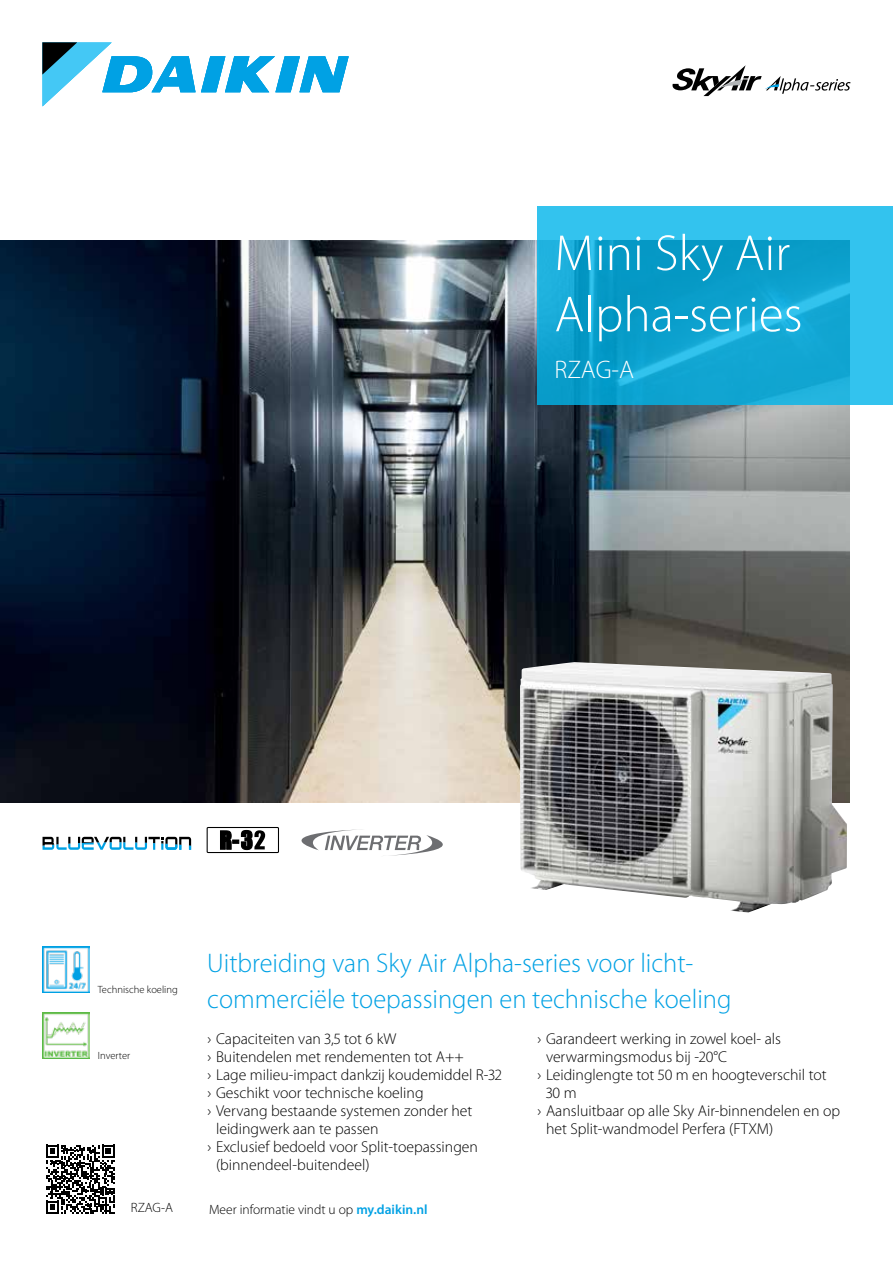
<style>
.page{position:relative;width:893px;height:1263px;background:#fff}
.page>*{position:absolute;margin:0;border:0;box-sizing:border-box;transform-origin:0 0}
.t1{font:300 51px/61.2px "Myriad Pro";color:#fff}
.t2{font:300 27px/36px "Myriad Pro";color:#00a1e4}
.t3{font:300 25.5px "Myriad Pro";color:#fff}
.t4{font:300 15.75px "Myriad Pro";color:#000}
.t5{font:300 13.5px "Myriad Pro";color:#000}
.t6{font:300 10.5px "Myriad Pro";color:#000}
.s1{font-weight:600;color:#00a1e4}
</style>
<div class="page">
<svg style="left:46px;top:1145px;width:69px;height:69px"></svg>
<svg style="left:301px;top:829px;width:142px;height:27px"></svg>
<svg style="left:43px;top:837px;width:148px;height:13px"></svg>
<div style="left:207px;top:827px;width:72px;height:26px;border:1px solid #000"></div>
<svg style="left:220px;top:830px;width:45px;height:20px"></svg>
<svg style="left:43px;top:43px;width:306px;height:63px"></svg>
<img style="left:0;top:241px;width:850px;height:561px">
<img style="left:43px;top:1012px;width:46px;height:47px">
<img style="left:43px;top:946px;width:46px;height:47px">
<svg style="left:537px;top:207px;width:356px;height:198px;background:#18abd7"></svg>
<img style="left:520px;top:662px;width:327px;height:251px">
<svg style="left:672px;top:65px;width:179px;height:31px"></svg>
<h1 class="t1" style="left:554px;top:223px;width:250px">Mini Sky Air<br>Alpha-series</h1>
<h3 class="t3" style="left:554px;top:355px;width:81px">RZAG-A</h3>
<p class="t6" style="left:98px;top:983px;width:82px">Technische koeling</p>
<p class="t6" style="left:98px;top:1049px;width:34px">Inverter</p>
<h2 class="t2" style="left:207px;top:945px;width:526px">Uitbreiding van Sky Air Alpha-series voor licht&shy;commerciële toepassingen en technische koeling</h2>
<p class="t4" style="left:207px;top:1030px;width:190px">› Capaciteiten van 3,5 tot 6 kW</p>
<p class="t4" style="left:207px;top:1048px;width:258px">› Buitendelen met rendementen tot A++</p>
<p class="t4" style="left:207px;top:1066px;width:296px">› Lage milieu-impact dankzij koudemiddel R-32</p>
<p class="t4" style="left:207px;top:1084px;width:218px">› Geschikt voor technische koeling</p>
<p class="t4" style="left:207px;top:1102px;width:266px">› Vervang bestaande systemen zonder het</p>
<p class="t4" style="left:216px;top:1120px;width:164px">leidingwerk aan te passen</p>
<p class="t4" style="left:207px;top:1138px;width:272px">› Exclusief bedoeld voor Split-toepassingen</p>
<p class="t4" style="left:216px;top:1156px;width:155px">(binnendeel-buitendeel)</p>
<p class="t4" style="left:537px;top:1030px;width:245px">› Garandeert werking in zowel koel- als</p>
<p class="t4" style="left:546px;top:1048px;width:183px">verwarmingsmodus bij -20°C</p>
<p class="t4" style="left:537px;top:1066px;width:291px">› Leidinglengte tot 50 m en hoogteverschil tot</p>
<p class="t4" style="left:546px;top:1084px;width:32px">30m</p>
<p class="t4" style="left:537px;top:1102px;width:304px">› Aansluitbaar op alle Sky Air-binnendelen en op</p>
<p class="t4" style="left:546px;top:1120px;width:229px">het Split-wandmodel Perfera (FTXM)</p>
<p class="t5" style="left:131px;top:1200px;width:44px">RZAG-A</p>
<p class="t5" style="left:209px;top:1202px;width:220px">Meer informatie vindt u op <span class="s1">my.daikin.nl</span></p>
</div>
